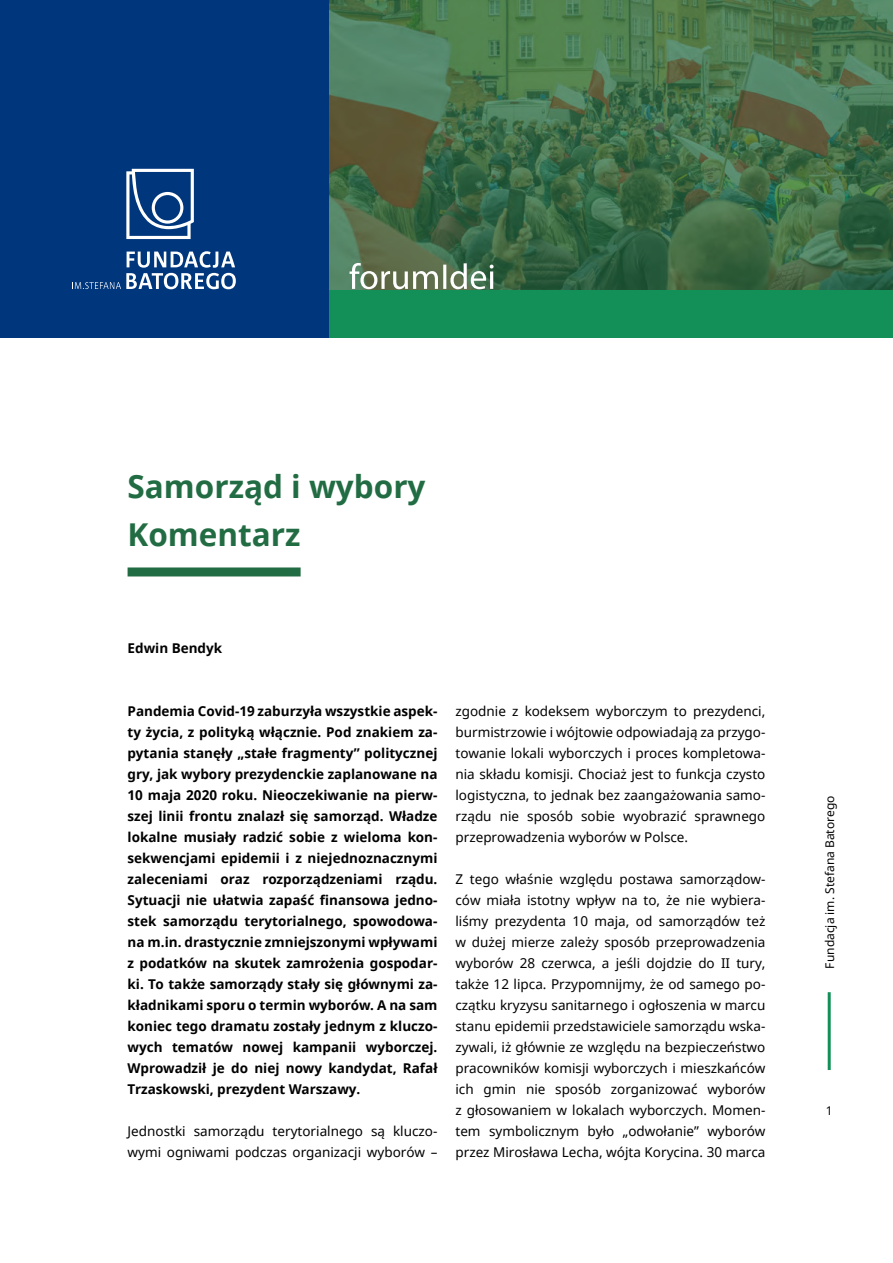
<style>
.page{position:relative;width:893px;height:1263px;background:#fff}
.page>*{position:absolute;margin:0;border:0;box-sizing:border-box;transform-origin:0 0}
.t1{font:700 31.5px/48.8px "Noto Sans";color:#226c43}
.t2{font:13.5px/21px "Noto Sans";color:#000;text-align:justify}
.t3{font:700 13.5px/21px "Noto Sans";color:#000;text-align:justify}
.t4{font:12px "Noto Sans";color:#000}
</style>
<div class="page">
<hr style="left:828px;top:992px;width:3px;height:78px;background:#139058">
<div style="left:0;top:195px;width:893px;height:143px;background:#139058"></div>
<div style="left:128px;top:567px;width:173px;height:9px;background:#226c43"></div>
<img style="left:330px;top:0;width:563px;height:289px">
<svg style="left:350px;top:263px;width:144px;height:26px"></svg>
<div style="left:0;top:0;width:328px;height:338px;background:#00377c"></div>
<svg style="left:72px;top:251px;width:164px;height:38px"></svg>
<svg style="left:126px;top:169px;width:68px;height:70px"></svg>
<h1 class="t1" style="left:128px;top:461px;width:299px">Samorząd i wybory<br>Komentarz</h1>
<p class="t3" style="left:128px;top:637px;width:96px">Edwin Bendyk</p>
<p class="t3" style="left:128px;top:700px;width:311px">Pandemia Covid-19 zaburzyła wszystkie aspek&shy;ty życia, z polityką włącznie. Pod znakiem za&shy;pytania stanęły „stałe fragmenty” politycznej gry, jak wybory prezydenckie zaplanowane na 10 maja 2020 roku. Nieoczekiwanie na pierw&shy;szej linii frontu znalazł się samorząd. Władze lokalne musiały radzić sobie z wieloma kon&shy;sekwencjami epidemii i z niejednoznacznymi zaleceniami oraz rozporządzeniami rządu.<br>Sytuacji nie ułatwia zapaść finansowa jedno&shy;stek samorządu terytorialnego, spowodowa&shy;na m.in. drastycznie zmniejszonymi wpływami z podatków na skutek zamrożenia gospodar&shy;ki. To także samorządy stały się głównymi za&shy;kładnikami sporu o termin wyborów. A na sam koniec tego dramatu zostały jednym z kluczo&shy;wych tematów nowej kampanii wyborczej.<br>Wprowadził je do niej nowy kandydat, Rafał Trzaskowski, prezydent Warszawy.</p>
<p class="t2" style="left:128px;top:1120px;width:311px">Jednostki samorządu terytorialnego są kluczo&shy;wymi ogniwami podczas organizacji wyborów –</p>
<p class="t2" style="left:455px;top:700px;width:311px">zgodnie z kodeksem wyborczym to prezydenci, burmistrzowie i wójtowie odpowiadają za przygo&shy;towanie lokali wyborczych i proces kompletowa&shy;nia składu komisji. Chociaż jest to funkcja czysto logistyczna, to jednak bez zaangażowania samo&shy;rządu nie sposób sobie wyobrazić sprawnego przeprowadzenia wyborów w Polsce.</p>
<p class="t2" style="left:455px;top:868px;width:311px">Z tego właśnie względu postawa samorządow&shy;ców miała istotny wpływ na to, że nie wybiera&shy;liśmy prezydenta 10 maja, od samorządów też w dużej mierze zależy sposób przeprowadzenia wyborów 28 czerwca, a jeśli dojdzie do II tury, także 12 lipca. Przypomnijmy, że od samego po&shy;czątku kryzysu sanitarnego i ogłoszenia w marcu stanu epidemii przedstawiciele samorządu wska&shy;zywali, iż głównie ze względu na bezpieczeństwo pracowników komisji wyborczych i mieszkańców ich gmin nie sposób zorganizować wyborów z głosowaniem w lokalach wyborczych. Momen&shy;tem symbolicznym było „odwołanie” wyborów przez Mirosława Lecha, wójta Korycina. 30 marca</p>
<p class="t4" style="left:821px;top:968px;width:174px;rotate:-90deg">Fundacja im. Stefana Batorego</p>
<p class="t4" style="left:826px;top:1102px;width:8px">1</p>
</div>
